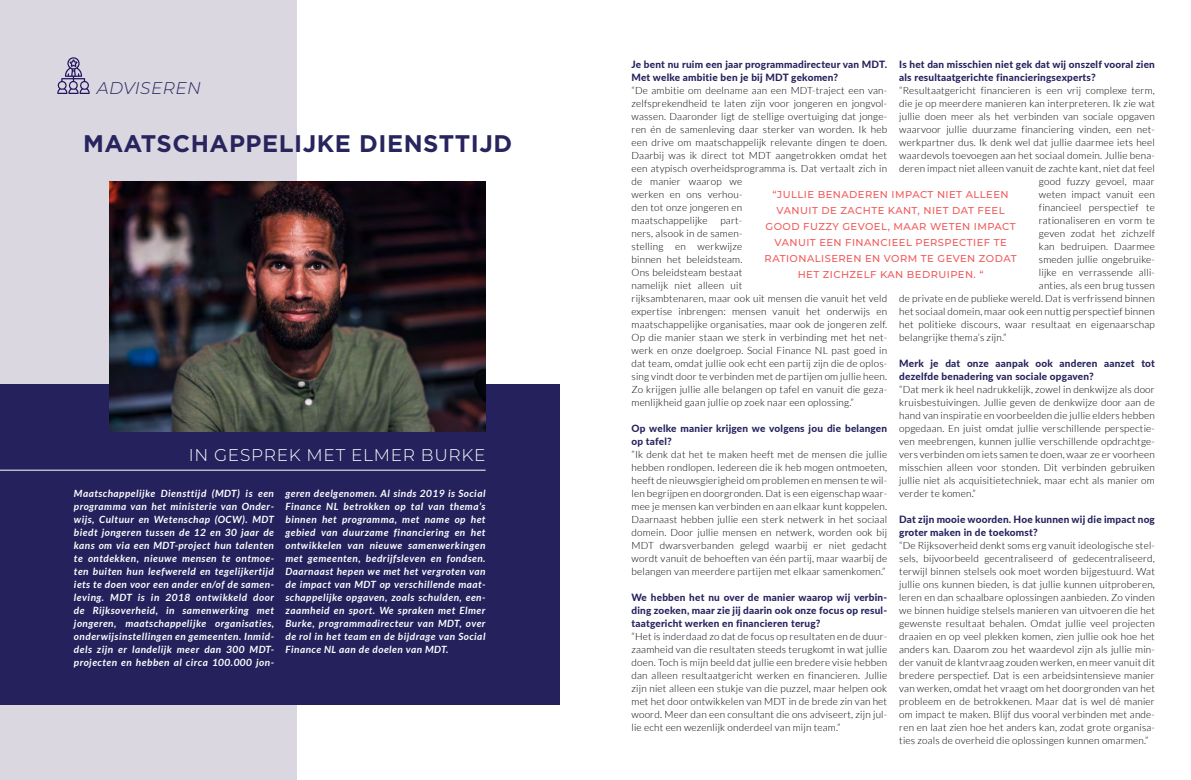
<style>
.page{position:relative;width:1191px;height:780px;background:#fff}
.page>*{position:absolute;margin:0;border:0;box-sizing:border-box;transform-origin:0 0}
.t1{font:700 24px "Gotham";letter-spacing:.02em;color:#28255e}
.t2{font:300 17px "Montserrat";letter-spacing:.04em;color:#fff}
.t3{font:italic 300 17px "Montserrat";letter-spacing:.02em;color:#28255e}
.t4{font:300 10px/13px "Lato";letter-spacing:.02em;color:#000;text-align:justify}
.t5{font:italic 700 10px/13px "Lato";letter-spacing:.05em;color:#fff;text-align:justify}
.t6{font:800 10px/13px "Lato";letter-spacing:.02em;color:#25215d}
.t7{font:500 10px/16px "Montserrat";letter-spacing:.045em;color:#f15b5c;text-align:center}
</style>
<div class="page">
<div style="left:0;top:0;width:296px;height:780px;background:#dad7e1"></div>
<div style="left:0;top:384px;width:559px;height:321px;background:#25215d"></div>
<hr style="left:0;top:469px;width:485px;height:1px;background:#fff">
<img style="left:110px;top:181px;width:375px;height:251px">
<svg style="left:57px;top:57px;width:33px;height:37px"></svg>
<h2 class="t3" style="left:97px;top:76px;width:106px">ADVISEREN</h2>
<h1 class="t1" style="left:83px;top:127px;width:431px">MAATSCHAPPELIJKE DIENSTTIJD</h1>
<h2 class="t2" style="left:189px;top:443px;width:298px">IN GESPREK MET ELMER BURKE</h2>
<p class="t5" style="left:74px;top:487px;width:202px">Maatschappelijke Diensttijd (MDT) is een programma van het ministerie van Onder&shy;wijs, Cultuur en Wetenschap (OCW). MDT biedt jongeren tussen de 12 en 30 jaar de kans om via een MDT-project hun talenten te ontdekken, nieuwe mensen te ontmoe&shy;ten buiten hun leefwereld en tegelijkertijd iets te doen voor een ander en/of de samen&shy;leving. MDT is in 2018 ontwikkeld door de Rijksoverheid, in samenwerking met jongeren, maatschappelijke organisaties, onderwijsinstellingen en gemeenten. Inmid&shy;dels zijn er landelijk meer dan 300 MDT&shy;projecten en hebben al circa 100.000 jon-</p>
<p class="t5" style="left:285px;top:487px;width:202px">geren deelgenomen. Al sinds 2019 is Social Finance NL betrokken op tal van thema’s binnen het programma, met name op het gebied van duurzame financiering en het ontwikkelen van nieuwe samenwerkingen met gemeenten, bedrijfsleven en fondsen.<br>Daarnaast hepen we met het vergroten van de impact van MDT op verschillende maat&shy;schappelijke opgaven, zoals schulden, een&shy;zaamheid en sport. We spraken met Elmer Burke, programmadirecteur van MDT, over de rol in het team en de bijdrage van Social Finance NL aan de doelen van MDT.</p>
<p class="t6" style="left:899px;top:57px;width:257px">Is het dan misschien niet gek dat wij onszelf vooral zien als resultaatgerichte financieringsexperts?</p>
<p class="t4" style="left:899px;top:84px;width:257px">“Resultaatgericht financieren is een vrij complexe term,</p>
<p class="t4" style="left:899px;top:97px;width:257px">die je op meerdere manieren kan interpreteren. Ik zie wat</p>
<p class="t4" style="left:899px;top:110px;width:257px">jullie doen meer als het verbinden van sociale opgaven</p>
<p class="t4" style="left:899px;top:123px;width:257px">waarvoor jullie duurzame financiering vinden, een net-</p>
<p class="t4" style="left:899px;top:136px;width:257px">werkpartner dus. Ik denk wel dat jullie daarmee iets heel</p>
<p class="t4" style="left:899px;top:149px;width:257px">waardevols toevoegen aan het sociaal domein. Jullie bena-</p>
<p class="t4" style="left:899px;top:162px;width:257px">deren impact niet alleen vanuit de zachte kant, niet dat feel</p>
<p class="t4" style="left:1039px;top:175px;width:117px">good fuzzy gevoel, maar</p>
<p class="t4" style="left:1039px;top:188px;width:117px">weten impact vanuit een</p>
<p class="t4" style="left:1039px;top:201px;width:117px">financieel perspectief te</p>
<p class="t4" style="left:1039px;top:214px;width:117px">rationaliseren en vorm te</p>
<p class="t4" style="left:1039px;top:227px;width:117px">geven zodat het zichzelf</p>
<p class="t4" style="left:1039px;top:240px;width:117px">kan bedruipen. Daarmee</p>
<p class="t4" style="left:1039px;top:253px;width:117px">smeden jullie ongebruike-</p>
<p class="t4" style="left:1039px;top:266px;width:117px">lijke en verrassende alli-</p>
<p class="t4" style="left:1039px;top:279px;width:117px">anties, als een brug tussen</p>
<p class="t4" style="left:899px;top:292px;width:257px">de private en de publieke wereld. Dat is verfrissend binnen</p>
<p class="t4" style="left:899px;top:305px;width:257px">het sociaal domein, maar ook een nuttig perspectief binnen</p>
<p class="t4" style="left:899px;top:318px;width:257px">het politieke discours, waar resultaat en eigenaarschap</p>
<p class="t4" style="left:899px;top:331px;width:109px">belangrijke thema’s zijn.”</p>
<p class="t6" style="left:899px;top:356px;width:257px">Merk je dat onze aanpak ook anderen aanzet tot dezelfde benadering van sociale opgaven?</p>
<p class="t4" style="left:899px;top:383px;width:257px">“Dat merk ik heel nadrukkelijk, zowel in denkwijze als door kruisbestuivingen. Jullie geven de denkwijze door aan de hand van inspiratie en voorbeelden die jullie elders hebben opgedaan. En juist omdat jullie verschillende perspectie&shy;ven meebrengen, kunnen jullie verschillende opdrachtge&shy;vers verbinden om iets samen te doen, waar ze er voorheen misschien alleen voor stonden. Dit verbinden gebruiken jullie niet als acquisitietechniek, maar echt als manier om verder te komen.”</p>
<p class="t6" style="left:899px;top:512px;width:257px">Dat zijn mooie woorden. Hoe kunnen wij die impact nog groter maken in de toekomst?</p>
<p class="t4" style="left:899px;top:539px;width:257px">“De Rijksoverheid denkt soms erg vanuit ideologische stel&shy;sels, bijvoorbeeld gecentraliseerd of gedecentraliseerd, terwijl binnen stelsels ook moet worden bijgestuurd. Wat jullie ons kunnen bieden, is dat jullie kunnen uitproberen, leren en dan schaalbare oplossingen aanbieden. Zo vinden we binnen huidige stelsels manieren van uitvoeren die het gewenste resultaat behalen. Omdat jullie veel projecten draaien en op veel plekken komen, zien jullie ook hoe het anders kan. Daarom zou het waardevol zijn als jullie min&shy;der vanuit de klantvraag zouden werken, en meer vanuit dit bredere perspectief. Dat is een arbeidsintensieve manier van werken, omdat het vraagt om het doorgronden van het probleem en de betrokkenen. Maar dat is wel dé manier om impact te maken. Blijf dus vooral verbinden met ande&shy;ren en laat zien hoe het anders kan, zodat grote organisa&shy;ties zoals de overheid die oplossingen kunnen omarmen.”</p>
<p class="t6" style="left:631px;top:57px;width:257px">Je bent nu ruim een jaar programmadirecteur van MDT.<br>Met welke ambitie ben je bij MDT gekomen?</p>
<p class="t4" style="left:631px;top:84px;width:257px;text-align:left">“De ambitie om deelname aan een MDT-traject een van&shy;zelfsprekendheid te laten zijn voor jongeren en jongvol&shy;wassen. Daaronder ligt de stellige overtuiging dat jonge&shy;ren én de samenleving daar sterker van worden. Ik heb een drive om maatschappelijk relevante dingen te doen.<br>Daarbij was ik direct tot MDT aangetrokken omdat het een atypisch overheidsprogramma is. Dat vertaalt zich in de manier waarop we<br>werken en ons verhou-<br>den tot onze jongeren en<br>maatschappelijke</p>
<p class="t7" style="left:764px;top:186px;width:253px">“JULLIE BENADEREN IMPACT NIET ALLEEN VANUIT DE ZACHTE KANT, NIET DAT FEEL GOOD FUZZY GEVOEL, MAAR WETEN IMPACT VANUIT EEN FINANCIEEL PERSPECTIEF TE RATIONALISEREN EN VORM TE GEVEN ZODAT HET ZICHZELF KAN BEDRUIPEN. “</p>
<p class="t4" style="left:631px;top:214px;width:257px;text-align:left;text-indent:89px">part-<br>ners, alsook in de samen-<br>stelling en werkwijze<br>binnen het beleidsteam.<br>Ons beleidsteam bestaat<br>namelijk niet alleen uit<br>rijksambtenaren, maar ook uit mensen die vanuit het veld expertise inbrengen: mensen vanuit het onderwijs en maatschappelijke organisaties, maar ook de jongeren zelf.<br>Op die manier staan we sterk in verbinding met het net&shy;werk en onze doelgroep. Social Finance NL past goed in dat team, omdat jullie ook echt een partij zijn die de oplos&shy;sing vindt door te verbinden met de partijen om jullie heen.<br>Zo krijgen jullie alle belangen op tafel en vanuit die geza&shy;menlijkheid gaan jullie op zoek naar een oplossing.”</p>
<p class="t6" style="left:631px;top:421px;width:257px">Op welke manier krijgen we volgens jou die belangen op tafel?</p>
<p class="t4" style="left:631px;top:448px;width:257px">“Ik denk dat het te maken heeft met de mensen die jullie hebben rondlopen. Iedereen die ik heb mogen ontmoeten, heeft de nieuwsgierigheid om problemen en mensen te wil&shy;len begrijpen en doorgronden. Dat is een eigenschap waar&shy;mee je mensen kan verbinden en aan elkaar kunt koppelen.<br>Daarnaast hebben jullie een sterk netwerk in het sociaal domein. Door jullie mensen en netwerk, worden ook bij MDT dwarsverbanden gelegd waarbij er niet gedacht wordt vanuit de behoeften van één partij, maar waarbij de belangen van meerdere partijen met elkaar samenkomen.”</p>
<p class="t6" style="left:631px;top:590px;width:257px;text-align:justify">We hebben het nu over de manier waarop wij verbin&shy;ding zoeken, maar zie jij daarin ook onze focus op resul&shy;taatgericht werken en financieren terug?</p>
<p class="t4" style="left:631px;top:630px;width:257px">“Het is inderdaad zo dat de focus op resultaten en de duur&shy;zaamheid van die resultaten steeds terugkomt in wat jullie doen. Toch is mijn beeld dat jullie een bredere visie hebben dan alleen resultaatgericht werken en financieren. Jullie zijn niet alleen een stukje van die puzzel, maar helpen ook met het door ontwikkelen van MDT in de brede zin van het woord. Meer dan een consultant die ons adviseert, zijn jul&shy;lie echt een wezenlijk onderdeel van mijn team.”</p>
</div>
